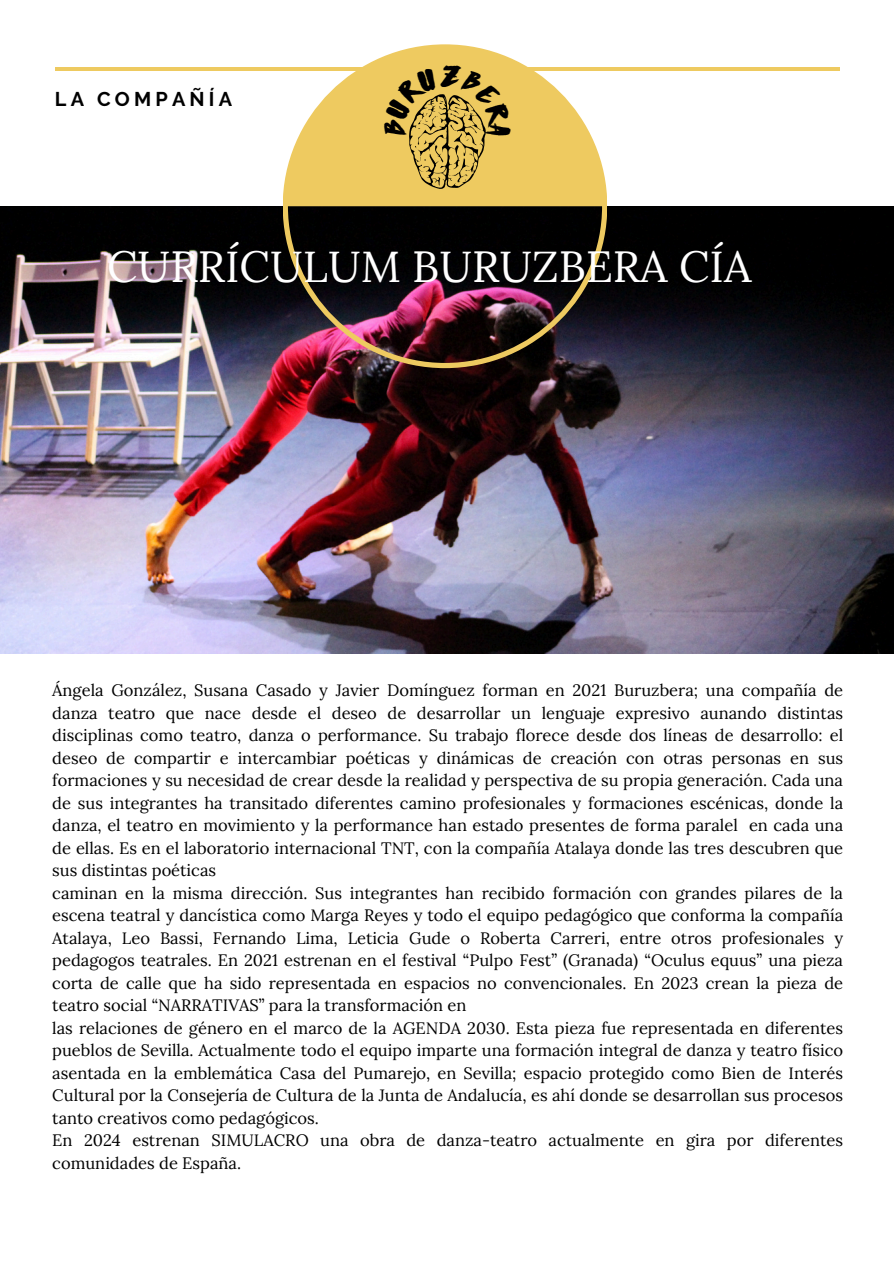
<style>
.page{position:relative;width:894px;height:1264px;background:#fff}
.page>*{position:absolute;margin:0;border:0;box-sizing:border-box;transform-origin:0 0}
.t1{font:43.5px "Lora";color:#fff}
.t2{font:700 19.8px "Raleway";letter-spacing:.21em;color:#000}
.t3{font:16.5px/22.5px "Lora";color:#000;text-align:justify}
</style>
<div class="page">
<img style="left:0;top:206px;width:893px;height:447px">
<hr style="left:55px;top:67px;width:784px;height:4px;background:#eeca60">
<img style="left:282px;top:44px;width:325px;height:324px">
<svg style="left:285px;top:47px;width:319px;height:159px;fill:#eeca60"></svg>
<svg style="left:383px;top:64px;width:128px;height:125px;background:#d7b756"></svg>
<h1 class="t2" style="left:55px;top:87px;width:179px">LA COMPAÑÍA</h1>
<p class="t1" style="left:107px;top:238px;width:645px">CURRÍCULUM BURUZBERA CÍA</p>
<p class="t3" style="left:52px;top:678px;width:792px">Ángela González, Susana Casado y Javier Domínguez forman en 2021 Buruzbera; una compañía de danza teatro que nace desde el deseo de desarrollar un lenguaje expresivo aunando distintas disciplinas como teatro, danza o performance. Su trabajo florece desde dos líneas de desarrollo: el deseo de compartir e intercambiar poéticas y dinámicas de creación con otras personas en sus formaciones y su necesidad de crear desde la realidad y perspectiva de su propia generación. Cada una de sus integrantes ha transitado diferentes camino profesionales y formaciones escénicas, donde la danza, el teatro en movimiento y la performance han estado presentes de forma paralel en cada una de ellas. Es en el laboratorio internacional TNT, con la compañía Atalaya donde las tres descubren que sus distintas poéticas</p>
<p class="t3" style="left:52px;top:881px;width:792px">caminan en la misma dirección. Sus integrantes han recibido formación con grandes pilares de la escena teatral y dancística como Marga Reyes y todo el equipo pedagógico que conforma la compañía Atalaya, Leo Bassi, Fernando Lima, Leticia Gude o Roberta Carreri, entre otros profesionales y pedagogos teatrales. En 2021 estrenan en el festival “Pulpo Fest” (Granada) “Oculus equus” una pieza corta de calle que ha sido representada en espacios no convencionales. En 2023 crean la pieza de teatro social “NARRATIVAS” para la transformación en</p>
<p class="t3" style="left:52px;top:1016px;width:792px">las relaciones de género en el marco de la AGENDA 2030. Esta pieza fue representada en diferentes pueblos de Sevilla. Actualmente todo el equipo imparte una formación integral de danza y teatro físico asentada en la emblemática Casa del Pumarejo, en Sevilla; espacio protegido como Bien de Interés Cultural por la Consejería de Cultura de la Junta de Andalucía, es ahí donde se desarrollan sus procesos tanto creativos como pedagógicos.</p>
<p class="t3" style="left:52px;top:1128px;width:792px">En 2024 estrenan SIMULACRO una obra de danza-teatro actualmente en gira por diferentes comunidades de España.</p>
</div>
